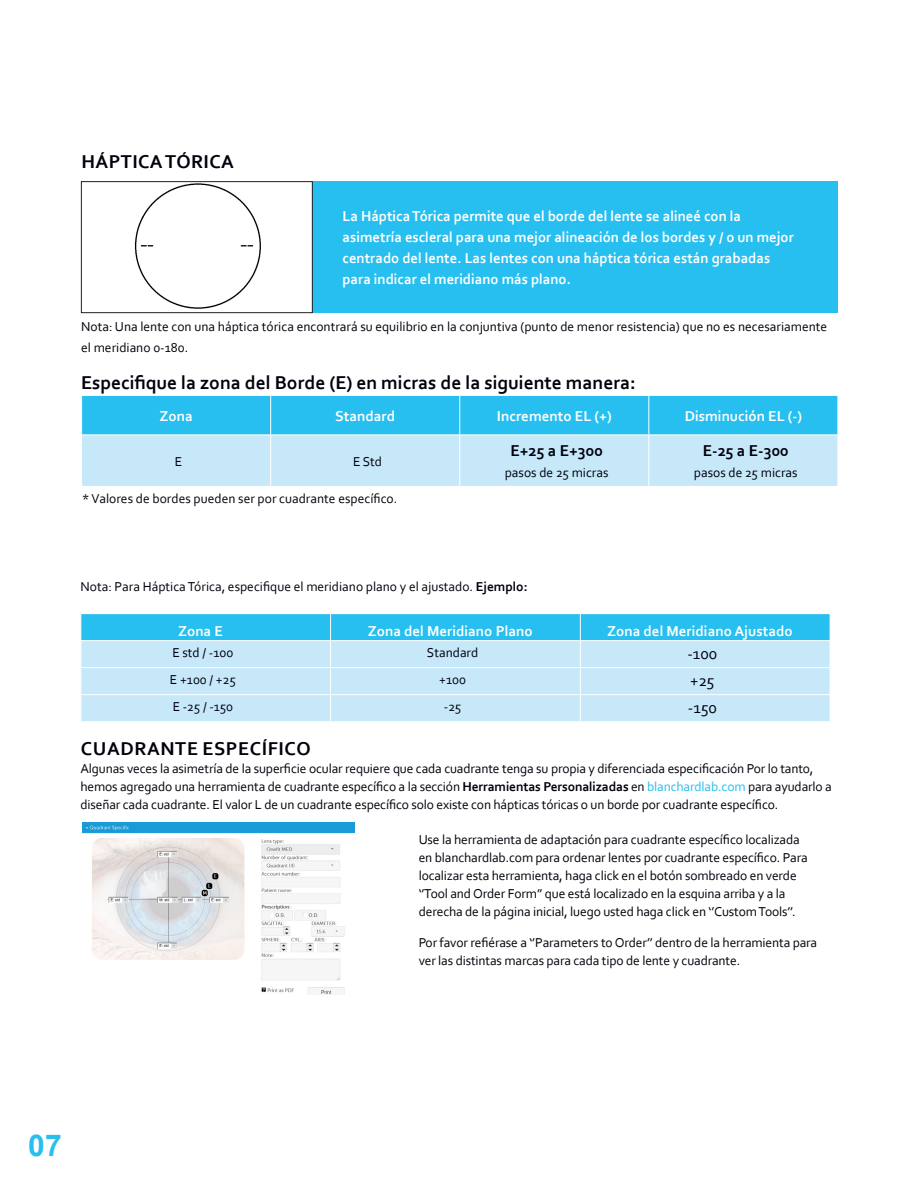
<style>
.page{position:relative;width:918px;height:1188px;background:#fff}
.page>*{position:absolute;margin:0;border:0;box-sizing:border-box;transform-origin:0 0}
.t1{font:700 30px "Arial";color:#26bff0}
.t2{font:700 19.5px "Corbel";color:#00000b}
.t3{font:700 19.5px "Corbel";letter-spacing:.03em;color:#00000b}
.t4{font:700 19.5px "Corbel";letter-spacing:.02em;color:#00000b}
.t5{font:700 16.5px "Corbel";color:#00000b}
.t6{font:16.5px "Corbel";color:#00000b}
.t7{font:700 15px/21px "Corbel";color:#fff}
.t8{font:13.5px/18px "Corbel";letter-spacing:-.01em;color:#00000b}
.s1{font-weight:700}
.s2{color:#26bff0}
</style>
<div class="page">
<div style="left:312px;top:182px;width:525px;height:131px;background:#26bff0"></div>
<img style="left:134px;top:183px;width:127px;height:126px">
<div style="left:81px;top:181px;width:232px;height:132px;border:1px solid #231f20"></div>
<svg style="left:80px;top:614px;width:750px;height:107px;background:#a4dff7"></svg>
<img style="left:82px;top:822px;width:273px;height:172px">
<svg style="left:82px;top:396px;width:756px;height:90px;background:#81d6f5"></svg>
<hr style="left:270px;top:396px;width:1px;height:39px;background:#fff">
<hr style="left:459px;top:396px;width:1px;height:39px;background:#fff">
<hr style="left:648px;top:396px;width:1px;height:39px;background:#fff">
<hr style="left:81px;top:435px;width:190px;height:1px;background:#fff">
<hr style="left:271px;top:435px;width:189px;height:1px;background:#fff">
<hr style="left:270px;top:435px;width:1px;height:51px;background:#fff">
<hr style="left:460px;top:435px;width:189px;height:1px;background:#fff">
<hr style="left:459px;top:435px;width:1px;height:51px;background:#fff">
<hr style="left:649px;top:435px;width:189px;height:1px;background:#fff">
<hr style="left:648px;top:435px;width:1px;height:51px;background:#fff">
<p class="t4" style="left:82px;top:149px;width:154px">HÁPTICA TÓRICA</p>
<p class="t7" style="left:343px;top:205px;width:453px">La Háptica Tórica permite que el borde del lente se alineé con la asimetría escleral para una mejor alineación de los bordes y / o un mejor centrado del lente. Las lentes con una háptica tórica están grabadas para indicar el meridiano más plano.</p>
<p class="t8" style="left:81px;top:316px;width:748px;line-height:21px">Nota: Una lente con una háptica tórica encontrará su equilibrio en la conjuntiva (punto de menor resistencia) que no es necesariamente el meridiano 0-180.</p>
<p class="t2" style="left:81px;top:370px;width:556px">Especifique la zona del Borde (E) en micras de la siguiente manera:</p>
<p class="t7" style="left:159px;top:405px;width:35px">Zona</p>
<p class="t7" style="left:335px;top:405px;width:62px">Standard</p>
<p class="t7" style="left:497px;top:405px;width:116px">Incremento EL (+)</p>
<p class="t7" style="left:685px;top:405px;width:119px">Disminución EL (-)</p>
<p class="t8" style="left:175px;top:452px;width:9px">E</p>
<p class="t8" style="left:353px;top:452px;width:31px">E Std</p>
<p class="t5" style="left:511px;top:441px;width:94px">E+25 a E+300</p>
<p class="t8" style="left:505px;top:464px;width:105px">pasos de 25 micras</p>
<p class="t5" style="left:703px;top:441px;width:87px">E-25 a E-300</p>
<p class="t8" style="left:694px;top:464px;width:105px">pasos de 25 micras</p>
<p class="t8" style="left:82px;top:489px;width:317px">* Valores de bordes pueden ser por cuadrante específico.</p>
<p class="t8" style="left:80px;top:577px;width:449px">Nota: Para Háptica Tórica, especifique el meridiano plano y el ajustado. <span class="s1">Ejemplo:</span></p>
<p class="t7" style="left:178px;top:620px;width:46px">Zona E</p>
<p class="t7" style="left:368px;top:620px;width:167px">Zona del Meridiano Plano</p>
<p class="t7" style="left:607px;top:620px;width:187px">Zona del Meridiano Ajustado</p>
<p class="t8" style="left:172px;top:643px;width:63px">E std / -100</p>
<p class="t8" style="left:427px;top:643px;width:53px">Standard</p>
<p class="t6" style="left:687px;top:643px;width:31px">-100</p>
<p class="t8" style="left:170px;top:670px;width:68px">E +100 / +25</p>
<p class="t8" style="left:439px;top:670px;width:28px">+100</p>
<p class="t6" style="left:690px;top:670px;width:26px">+25</p>
<p class="t8" style="left:173px;top:697px;width:62px">E -25 / -150</p>
<p class="t8" style="left:444px;top:697px;width:19px">-25</p>
<p class="t6" style="left:688px;top:697px;width:30px">-150</p>
<p class="t3" style="left:81px;top:737px;width:231px">CUADRANTE ESPECÍFICO</p>
<p class="t8" style="left:80px;top:759px;width:753px">Algunas veces la asimetría de la superficie ocular requiere que cada cuadrante tenga su propia y diferenciada especificación Por lo tanto, hemos agregado una herramienta de cuadrante específico a la sección <span class="s1">Herramientas Personalizadas</span> en <span class="s2">blanchardlab.com</span> para ayudarlo a diseñar cada cuadrante. El valor L de un cuadrante específico solo existe con hápticas tóricas o un borde por cuadrante específico.</p>
<p class="t8" style="left:419px;top:830px;width:391px">Use la herramienta de adaptación para cuadrante específico localizada en blanchardlab.com para ordenar lentes por cuadrante específico. Para localizar esta herramienta, haga click en el botón sombreado en verde ‘’Tool and Order Form’’ que está localizado en la esquina arriba y a la derecha de la página inicial, luego usted haga click en ‘’Custom Tools’’.</p>
<p class="t8" style="left:419px;top:933px;width:400px">Por favor refiérase a ‘’Parameters to Order’’ dentro de la herramienta para ver las distintas marcas para cada tipo de lente y cuadrante.</p>
<p class="t1" style="left:28px;top:1126px;width:35px">07</p>
</div>
